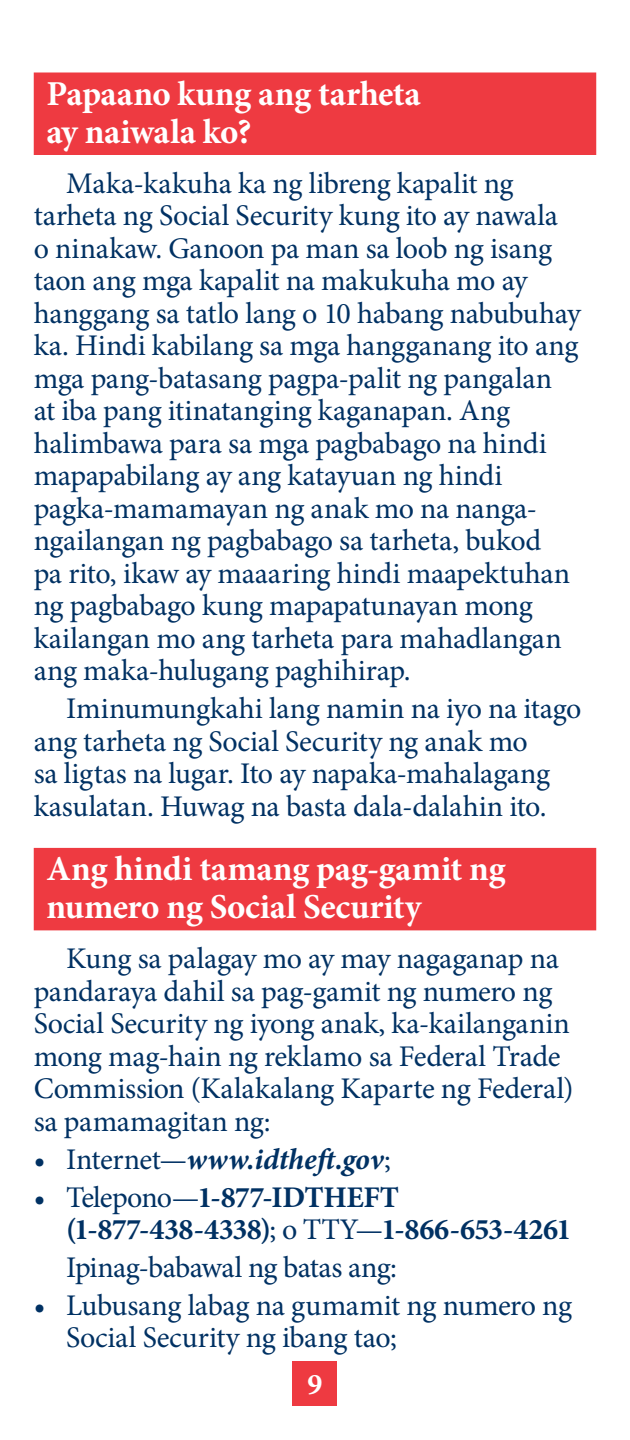
<style>
.page{position:relative;width:630px;height:1440px;background:#fff}
.page>*{position:absolute;margin:0;border:0;box-sizing:border-box;transform-origin:0 0}
.H1-2{font:700 35px/37.5px "Minion Pro";letter-spacing:-.01em;color:#fff}
.Paragraph{font:30px/32.5px "Minion Pro";letter-spacing:-.01em;color:#003163}
.t1{font:700 30px/32.5px "Minion Pro";letter-spacing:-.015em;color:#003163}
.t2{font:italic 700 30px "Minion Pro";letter-spacing:-.005em;color:#003163}
.t3{font:700 30px "Minion Pro";color:#fff}
.s1{font-weight:400;font-style:normal}
.s2{font-weight:400}
</style>
<div class="page">
<div style="left:292px;top:1361px;width:46px;height:45px;background:#ee3a41"></div>
<div style="left:34px;top:72px;width:562px;height:83px;background:#ee3a41"></div>
<div style="left:34px;top:848px;width:562px;height:82px;background:#ee3a41"></div>
<h1 class="H1-2" style="left:46px;top:75px;width:376px">Papaano kung ang tarheta ay naiwala ko?</h1>
<p class="Paragraph" style="left:34px;top:167px;width:549px;text-indent:32px">Maka-kakuha ka ng libreng kapalit ng tarheta ng Social Security kung ito ay nawala<br>o ninakaw. Ganoon pa man sa loob ng isang taon ang mga kapalit na makukuha mo ay hanggang sa tatlo lang o 10 habang nabubuhay ka. Hindi kabilang sa mga hangganang ito ang mga pang-batasang pagpa-palit ng pangalan at iba pang itinatanging kaganapan. Ang halimbawa para sa mga pagbabago na hindi mapapabilang ay ang katayuan ng hindi pagka-mamamayan ng anak mo na nanga&shy;ngailangan ng pagbabago sa tarheta, bukod<br>pa rito, ikaw ay maaaring hindi maapektuhan ng pagbabago kung mapapatunayan mong kailangan mo ang tarheta para mahadlangan ang maka-hulugang paghihirap.</p>
<p class="Paragraph" style="left:34px;top:693px;width:549px;text-indent:32px">Iminumungkahi lang namin na iyo na itago ang tarheta ng Social Security ng anak mo<br>sa ligtas na lugar. Ito ay napaka-mahalagang kasulatan. Huwag na basta dala-dalahin ito.</p>
<h1 class="H1-2" style="left:46px;top:850px;width:461px">Ang hindi tamang pag-gamit ng numero ng Social Security</h1>
<p class="Paragraph" style="left:34px;top:943px;width:541px;text-indent:32px">Kung sa palagay mo ay may nagaganap na pandaraya dahil sa pag-gamit ng numero ng Social Security ng iyong anak, ka-kailanganin mong mag-hain ng reklamo sa Federal Trade Commission (Kalakalang Kaparte ng Federal) sa pamamagitan ng:</p>
<p class="t2" style="left:34px;top:1138px;width:359px"><span class="s1">• Internet—</span>www.idtheft.gov<span class="s1">;</span></p>
<p class="t1" style="left:66px;top:1180px;width:507px;text-indent:-32px"><span class="s2">• Telepono—</span>1-877-IDTHEFT (1-877-438-4338)<span class="s2">; o TTY—</span>1-866-653-4261</p>
<p class="Paragraph" style="left:66px;top:1251px;width:332px">Ipinag-babawal ng batas ang:</p>
<p class="Paragraph" style="left:66px;top:1289px;width:508px;text-indent:-32px">• Lubusang labag na gumamit ng numero ng<br>Social Security ng ibang tao;</p>
<p class="t3" style="left:308px;top:1363px;width:16px">9</p>
</div>
